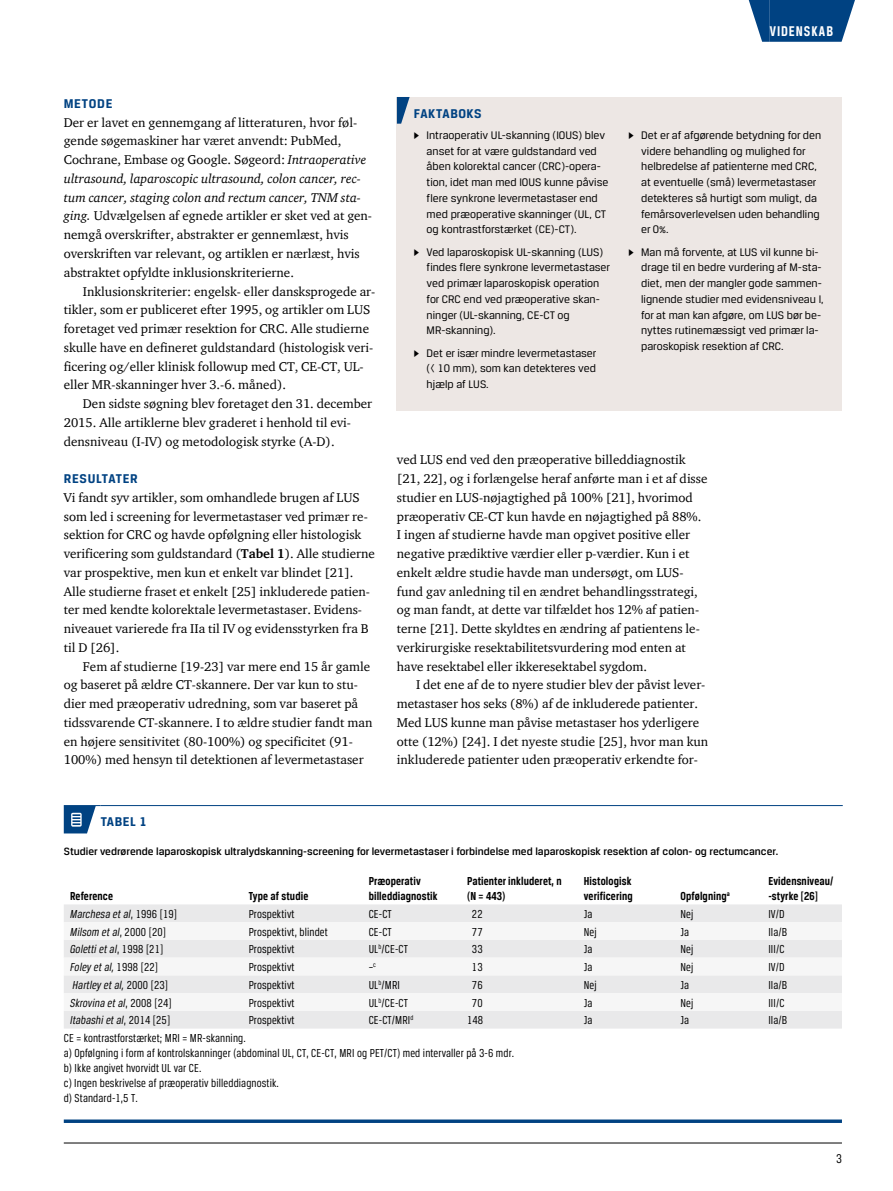
<style>
.page{position:relative;width:893px;height:1191px;background:#fff}
.page>*{position:absolute;margin:0;border:0;box-sizing:border-box;transform-origin:0 0}
.t1{font:700 15px "Breuer Condensed";letter-spacing:.065em;color:#fff}
.t2{font:700 13.5px "Breuer Text";letter-spacing:.045em;color:#004282}
.t3{font:13.5px "Breuer Condensed";color:#000}
.t4{font:13.05px/18.8px "ITC Charter Com";color:#000}
.t5{font:12.3px/15px "Breuer Condensed";letter-spacing:.01em;color:#000}
.t6{font:italic 12.3px "Breuer Condensed";letter-spacing:.01em;color:#000}
.t7{font:700 12.3px/15px "Breuer Condensed";letter-spacing:.01em;color:#000}
.t8{font:11.7px/15.8px "Breuer Text";color:#000}
.t9{font:500 11.25px "Breuer Text";color:#000}
.s1{font-style:italic}
.s2{font-weight:700}
.s3{font-family:"Greta Text"}
.s4{font-style:normal}
</style>
<div class="page">
<hr style="left:64px;top:1142px;width:778px;height:1px;background:#000">
<div style="left:770px;top:0;width:64px;height:42px;background:#004282"></div>
<svg style="left:749px;top:0;width:21px;height:42px"></svg>
<svg style="left:834px;top:0;width:21px;height:42px"></svg>
<hr style="left:64px;top:805px;width:37px;height:1px;background:#004282">
<hr style="left:101px;top:805px;width:742px;height:1px;background:#004282">
<svg style="left:64px;top:806px;width:32px;height:27px"></svg>
<div style="left:64px;top:904px;width:778px;height:124px;background:#e9e9ea"></div>
<svg style="left:64px;top:922px;width:778px;height:88px;fill:#f6f6f6"></svg>
<svg style="left:64px;top:1119px;width:778px;height:4px;fill:#084785"></svg>
<div style="left:397px;top:97px;width:445px;height:314px;background:#ede7e4"></div>
<svg style="left:397px;top:97px;width:13px;height:27px"></svg>
<p class="t1" style="left:770px;top:23px;width:65px">Videnskab</p>
<p class="t2" style="left:64px;top:96px;width:50px">METODE</p>
<p class="t4" style="left:64px;top:113px;width:310px">Der er lavet en gennemgang af litteraturen, hvor føl&shy;gende søgemaskiner har været anvendt: PubMed, Cochrane, Embase og Google. Søgeord: <span class="s1">Intraoperative ultrasound, laparoscopic ultrasound, colon cancer, rec&shy;tum cancer, staging colon and rectum cancer, TNM sta&shy;ging.</span> Udvælgelsen af egnede artikler er sket ved at gen&shy;nemgå overskrifter, abstrakter er gennemlæst, hvis overskriften var relevant, og artiklen er nærlæst, hvis abstraktet opfyldte inklusionskriterierne.</p>
<p class="t4" style="left:64px;top:281px;width:313px;text-indent:19px">Inklusionskriterier: engelsk- eller dansksprogede ar&shy;tikler, som er publiceret efter 1995, og artikler om LUS foretaget ved primær resektion for CRC. Alle studierne skulle have en defineret guldstandard (histologisk veri&shy;ficering og/eller klinisk followup med CT, CE-CT, UL&shy;eller MR-skanninger hver 3.-6. måned).</p>
<p class="t4" style="left:64px;top:394px;width:310px;text-indent:19px">Den sidste søgning blev foretaget den 31. december<br>2015. Alle artiklerne blev graderet i henhold til evi&shy;densniveau (I-IV) og metodologisk styrke (A-D).</p>
<p class="t2" style="left:64px;top:471px;width:76px">RESULTATER</p>
<p class="t4" style="left:64px;top:488px;width:313px">Vi fandt syv artikler, som omhandlede brugen af LUS som led i screening for levermetastaser ved primær re&shy;sektion for CRC og havde opfølgning eller histologisk verificering som guldstandard (<span class="s2">Tabel 1</span>). Alle studierne var prospektive, men kun et enkelt var blindet [21].<br>Alle studierne fraset et enkelt [25] inkluderede patien&shy;ter med kendte kolorektale levermetastaser. Evidens&shy;niveauet varierede fra IIa til IV og evidensstyrken fra B til D [26].</p>
<p class="t4" style="left:64px;top:656px;width:310px;text-indent:19px">Fem af studierne [19-23] var mere end 15 år gamle og baseret på ældre CT-skannere. Der var kun to stu&shy;dier med præoperativ udredning, som var baseret på tidssvarende CT-skannere. I to ældre studier fandt man en højere sensitivitet (80-100%) og specificitet (91- 100%) med hensyn til detektionen af levermetastaser</p>
<p class="t2" style="left:414px;top:106px;width:68px">FAKTABOKS</p>
<p class="t8" style="left:427px;top:127px;width:183px;text-indent:-13px"><span class="s3">▶</span> Intraoperativ UL-skanning (IOUS) blev anset for at være guldstandard ved åben kolorektal cancer (CRC)-opera&shy;tion, idet man med IOUS kunne påvise flere synkrone levermetastaser end med præoperative skanninger (UL, CT og kontrastforstærket (CE)-CT).</p>
<p class="t8" style="left:427px;top:244px;width:185px;text-indent:-13px"><span class="s3">▶</span> Ved laparoskopisk UL-skanning (LUS) findes flere synkrone levermetastaser ved primær laparoskopisk operation for CRC end ved præoperative skan&shy;ninger (UL-skanning, CE-CT og<br>MR-skanning).</p>
<p class="t8" style="left:427px;top:345px;width:171px;text-align:justify;text-indent:-13px"><span class="s3">▶</span> Det er især mindre levermetastaser (&lt; 10 mm), som kan detekteres ved hjælp af LUS.</p>
<p class="t8" style="left:641px;top:127px;width:182px;text-indent:-13px"><span class="s3">▶</span> Det er af afgørende betydning for den videre behandling og mulighed for helbredelse af patienterne med CRC, at eventuelle (små) levermetastaser detekteres så hurtigt som muligt, da femårsoverlevelsen uden behandling er 0%.</p>
<p class="t8" style="left:641px;top:244px;width:184px;text-indent:-13px"><span class="s3">▶</span> Man må forvente, at LUS vil kunne bi&shy;drage til en bedre vurdering af M-sta&shy;diet, men der mangler gode sammen&shy;lignende studier med evidensniveau I, for at man kan afgøre, om LUS bør be&shy;nyttes rutinemæssigt ved primær la&shy;paroskopisk resektion af CRC.</p>
<p class="t4" style="left:397px;top:450px;width:312px">ved LUS end ved den præoperative billeddiagnostik [21, 22], og i forlængelse heraf anførte man i et af disse studier en LUS-nøjagtighed på 100% [21], hvorimod præoperativ CE-CT kun havde en nøjagtighed på 88%.<br>I ingen af studierne havde man opgivet positive eller negative prædiktive værdier eller p-værdier. Kun i et enkelt ældre studie havde man undersøgt, om LUS&shy;fund gav anledning til en ændret behandlingsstrategi, og man fandt, at dette var tilfældet hos 12% af patien&shy;terne [21]. Dette skyldtes en ændring af patientens le&shy;verkirurgiske resektabilitetsvurdering mod enten at have resektabel eller ikkeresektabel sygdom.</p>
<p class="t4" style="left:397px;top:675px;width:313px;text-indent:19px">I det ene af de to nyere studier blev der påvist lever&shy;metastaser hos seks (8%) af de inkluderede patienter.<br>Med LUS kunne man påvise metastaser hos yderligere otte (12%) [24]. I det nyeste studie [25], hvor man kun inkluderede patienter uden præoperativ erkendte for-</p>
<p class="t2" style="left:101px;top:814px;width:48px">TABEL 1</p>
<p class="t9" style="left:64px;top:844px;width:716px">Studier vedrørende laparoskopisk ultralydskanning-screening for levermetastaser i forbindelse med laparoskopisk resektion af colon- og rectumcancer.</p>
<p class="t7" style="left:70px;top:888px;width:44px">Reference</p>
<p class="t7" style="left:249px;top:888px;width:61px">Type af studie</p>
<p class="t7" style="left:768px;top:873px;width:66px">Evidensniveau/ -styrke [26]</p>
<p class="t7" style="left:369px;top:873px;width:70px">Præoperativ billeddiagnostik</p>
<p class="t7" style="left:467px;top:873px;width:96px">Patienter inkluderet, n (N = 443)</p>
<p class="t7" style="left:584px;top:873px;width:50px">Histologisk verificering</p>
<p class="t7" style="left:680px;top:888px;width:51px">Opfølgning<sup>a</sup></p>
<p class="t6" style="left:70px;top:907px;width:108px">Marchesa et al<span class="s4">, 1996 [19]</span></p>
<p class="t5" style="left:249px;top:906px;width:47px">Prospektivt</p>
<p class="t5" style="left:369px;top:906px;width:25px">CE-CT</p>
<p class="t5" style="left:472px;top:906px;width:12px">22</p>
<p class="t5" style="left:584px;top:906px;width:10px">Ja</p>
<p class="t5" style="left:680px;top:906px;width:14px">Nej</p>
<p class="t5" style="left:768px;top:906px;width:18px">IV/D</p>
<p class="t6" style="left:70px;top:925px;width:97px">Milsom et al<span class="s4">, 2000 [20]</span></p>
<p class="t5" style="left:249px;top:924px;width:81px">Prospektivt, blindet</p>
<p class="t5" style="left:369px;top:924px;width:25px">CE-CT</p>
<p class="t5" style="left:472px;top:924px;width:12px">77</p>
<p class="t5" style="left:584px;top:924px;width:14px">Nej</p>
<p class="t5" style="left:680px;top:924px;width:10px">Ja</p>
<p class="t5" style="left:768px;top:924px;width:20px">IIa/B</p>
<p class="t6" style="left:70px;top:942px;width:95px">Goletti et al<span class="s4">, 1998 [21]</span></p>
<p class="t5" style="left:249px;top:941px;width:47px">Prospektivt</p>
<p class="t5" style="left:369px;top:941px;width:41px">UL<sup>b</sup>/CE-CT</p>
<p class="t5" style="left:472px;top:941px;width:12px">33</p>
<p class="t5" style="left:584px;top:941px;width:10px">Ja</p>
<p class="t5" style="left:680px;top:941px;width:14px">Nej</p>
<p class="t5" style="left:768px;top:941px;width:18px">III/C</p>
<p class="t6" style="left:70px;top:960px;width:89px">Foley et al, <span class="s4">1998 [22]</span></p>
<p class="t5" style="left:249px;top:959px;width:47px">Prospektivt</p>
<p class="t5" style="left:369px;top:959px;width:9px">–<sup>c</sup></p>
<p class="t5" style="left:472px;top:959px;width:12px">13</p>
<p class="t5" style="left:584px;top:959px;width:10px">Ja</p>
<p class="t5" style="left:680px;top:959px;width:14px">Nej</p>
<p class="t5" style="left:768px;top:959px;width:18px">IV/D</p>
<p class="t6" style="left:73px;top:978px;width:97px">Hartley et al, <span class="s4">2000 [23]</span></p>
<p class="t5" style="left:249px;top:977px;width:47px">Prospektivt</p>
<p class="t5" style="left:369px;top:977px;width:33px">UL<sup>b</sup>/MRI</p>
<p class="t5" style="left:472px;top:977px;width:12px">76</p>
<p class="t5" style="left:584px;top:977px;width:14px">Nej</p>
<p class="t5" style="left:680px;top:977px;width:10px">Ja</p>
<p class="t5" style="left:768px;top:977px;width:20px">IIa/B</p>
<p class="t6" style="left:70px;top:996px;width:103px">Skrovina et al<span class="s4">, 2008 [24]</span></p>
<p class="t5" style="left:249px;top:995px;width:47px">Prospektivt</p>
<p class="t5" style="left:369px;top:995px;width:41px">UL<sup>b</sup>/CE-CT</p>
<p class="t5" style="left:472px;top:995px;width:12px">70</p>
<p class="t5" style="left:584px;top:995px;width:10px">Ja</p>
<p class="t5" style="left:680px;top:995px;width:14px">Nej</p>
<p class="t5" style="left:768px;top:995px;width:18px">III/C</p>
<p class="t6" style="left:70px;top:1013px;width:102px">Itabashi et al<span class="s4">, 2014 [25]</span></p>
<p class="t5" style="left:249px;top:1012px;width:47px">Prospektivt</p>
<p class="t5" style="left:369px;top:1012px;width:46px">CE-CT/MRI<sup>d</sup></p>
<p class="t5" style="left:467px;top:1012px;width:18px">148</p>
<p class="t5" style="left:584px;top:1012px;width:10px">Ja</p>
<p class="t5" style="left:680px;top:1012px;width:10px">Ja</p>
<p class="t5" style="left:768px;top:1012px;width:20px">IIa/B</p>
<p class="t5" style="left:64px;top:1030px;width:452px">CE = kontrastforstærket; MRI = MR-skanning.<br>a) Opfølgning i form af kontrolskanninger (abdominal UL, CT, CE-CT, MRI og PET/CT) med intervaller på 3-6 mdr. b) Ikke angivet hvorvidt UL var CE.<br>c) Ingen beskrivelse af præoperativ billeddiagnostik.<br>d) Standard-1,5 T.</p>
<p class="t3" style="left:836px;top:1150px;width:7px">3</p>
</div>
